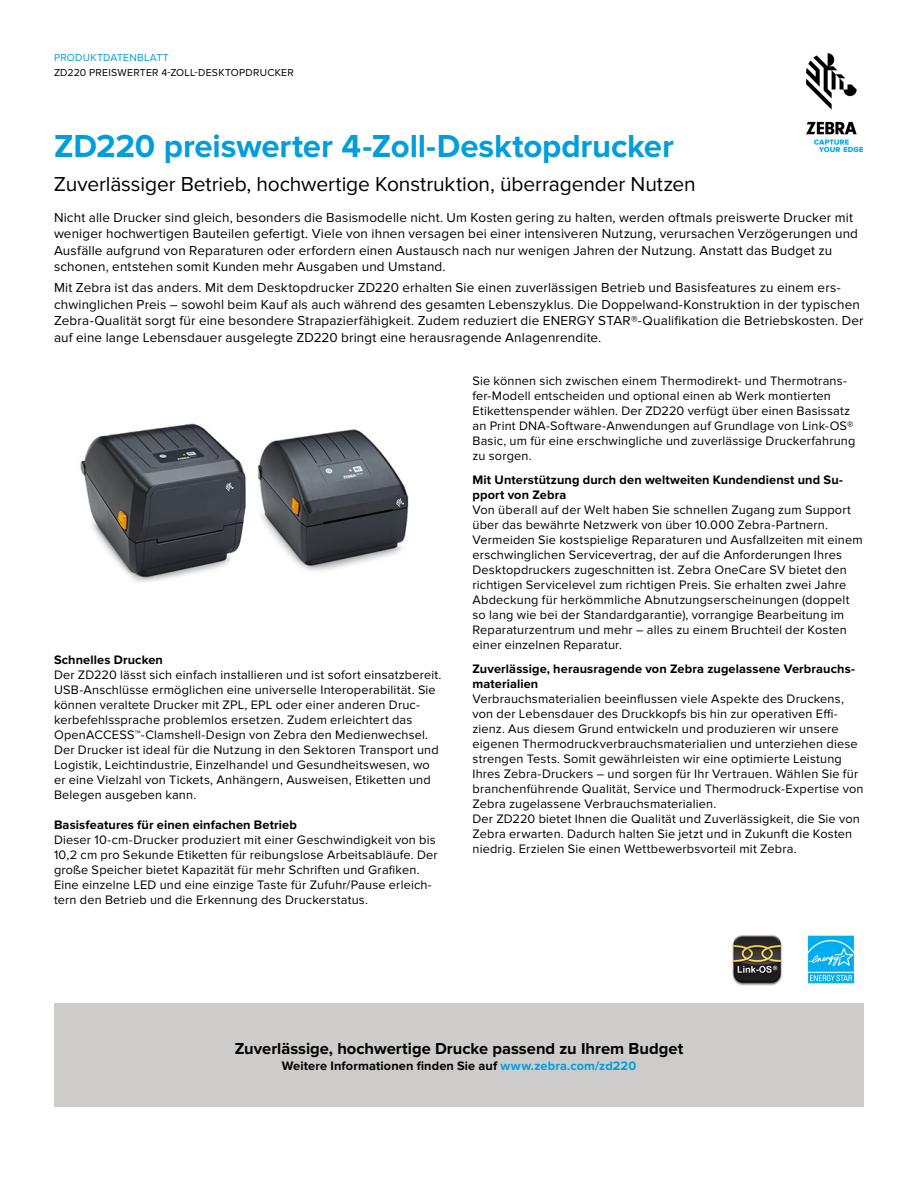
<style>
.page{position:relative;width:918px;height:1188px;background:#fff}
.page>*{position:absolute;margin:0;border:0;box-sizing:border-box;transform-origin:0 0}
.t1{font:700 33px "Proxima Nova";letter-spacing:-.005em;color:#009edb}
.t2{font:21px "Proxima Nova";letter-spacing:-.005em;color:#000}
.t3{font:700 16.5px "Proxima Nova";color:#000}
.t4{font:13.5px/16.5px "Proxima Nova";letter-spacing:.01em;color:#000}
.t5{font:12.75px/15px "Proxima Nova";letter-spacing:.015em;color:#000}
.t6{font:700 12.75px/15px "Proxima Nova";letter-spacing:.01em;color:#000}
.t7{font:10.5px "Proxima Nova";letter-spacing:.025em;color:#000}
.t8{font:10.5px "Proxima Nova";letter-spacing:.025em;color:#009edb}
.s1{color:#009edb}
</style>
<div class="page">
<img style="left:806px;top:54px;width:56px;height:97px">
<div style="left:54px;top:1004px;width:810px;height:103px;background:#cdccca"></div>
<img style="left:732px;top:935px;width:122px;height:51px">
<img style="left:80px;top:423px;width:329px;height:160px">
<p class="t8" style="left:54px;top:52px;width:116px">PRODUKTDATENBLATT</p>
<p class="t7" style="left:54px;top:66px;width:241px">ZD220 PREISWERTER 4-ZOLL-DESKTOPDRUCKER</p>
<h1 class="t1" style="left:54px;top:127px;width:621px">ZD220 preiswerter 4-Zoll-Desktopdrucker</h1>
<h2 class="t2" style="left:54px;top:172px;width:643px">Zuverlässiger Betrieb, hochwertige Konstruktion, überragender Nutzen</h2>
<p class="t4" style="left:54px;top:209px;width:806px">Nicht alle Drucker sind gleich, besonders die Basismodelle nicht. Um Kosten gering zu halten, werden oftmals preiswerte Drucker mit weniger hochwertigen Bauteilen gefertigt. Viele von ihnen versagen bei einer intensiveren Nutzung, verursachen Verzögerungen und Ausfälle aufgrund von Reparaturen oder erfordern einen Austausch nach nur wenigen Jahren der Nutzung. Anstatt das Budget zu schonen, entstehen somit Kunden mehr Ausgaben und Umstand.</p>
<p class="t4" style="left:54px;top:280px;width:811px">Mit Zebra ist das anders. Mit dem Desktopdrucker ZD220 erhalten Sie einen zuverlässigen Betrieb und Basisfeatures zu einem ers&shy;chwinglichen Preis – sowohl beim Kauf als auch während des gesamten Lebenszyklus. Die Doppelwand-Konstruktion in der typischen Zebra-Qualität sorgt für eine besondere Strapazierfähigkeit. Zudem reduziert die ENERGY STAR®-Qualifikation die Betriebskosten. Der auf eine lange Lebensdauer ausgelegte ZD220 bringt eine herausragende Anlagenrendite.</p>
<p class="t6" style="left:54px;top:652px;width:110px">Schnelles Drucken</p>
<p class="t5" style="left:54px;top:667px;width:389px">Der ZD220 lässt sich einfach installieren und ist sofort einsatzbereit.<br>USB-Anschlüsse ermöglichen eine universelle Interoperabilität. Sie können veraltete Drucker mit ZPL, EPL oder einer anderen Druc&shy;kerbefehlssprache problemlos ersetzen. Zudem erleichtert das OpenACCESS™-Clamshell-Design von Zebra den Medienwechsel.<br>Der Drucker ist ideal für die Nutzung in den Sektoren Transport und Logistik, Leichtindustrie, Einzelhandel und Gesundheitswesen, wo er eine Vielzahl von Tickets, Anhängern, Ausweisen, Etiketten und Belegen ausgeben kann.</p>
<p class="t6" style="left:54px;top:817px;width:244px">Basisfeatures für einen einfachen Betrieb</p>
<p class="t5" style="left:54px;top:832px;width:385px">Dieser 10-cm-Drucker produziert mit einer Geschwindigkeit von bis 10,2 cm pro Sekunde Etiketten für reibungslose Arbeitsabläufe. Der große Speicher bietet Kapazität für mehr Schriften und Grafiken.<br>Eine einzelne LED und eine einzige Taste für Zufuhr/Pause erleich&shy;tern den Betrieb und die Erkennung des Druckerstatus.</p>
<p class="t5" style="left:472px;top:374px;width:385px">Sie können sich zwischen einem Thermodirekt- und Thermotrans&shy;fer-Modell entscheiden und optional einen ab Werk montierten Etikettenspender wählen. Der ZD220 verfügt über einen Basissatz an Print DNA-Software-Anwendungen auf Grundlage von Link-OS® Basic, um für eine erschwingliche und zuverlässige Druckerfahrung zu sorgen.</p>
<p class="t6" style="left:472px;top:473px;width:372px">Mit Unterstützung durch den weltweiten Kundendienst und Su&shy;pport von Zebra</p>
<p class="t5" style="left:472px;top:503px;width:392px">Von überall auf der Welt haben Sie schnellen Zugang zum Support über das bewährte Netzwerk von über 10.000 Zebra-Partnern.<br>Vermeiden Sie kostspielige Reparaturen und Ausfallzeiten mit einem erschwinglichen Servicevertrag, der auf die Anforderungen Ihres Desktopdruckers zugeschnitten ist. Zebra OneCare SV bietet den richtigen Servicelevel zum richtigen Preis. Sie erhalten zwei Jahre Abdeckung für herkömmliche Abnutzungserscheinungen (doppelt so lang wie bei der Standardgarantie), vorrangige Bearbeitung im Reparaturzentrum und mehr – alles zu einem Bruchteil der Kosten einer einzelnen Reparatur.</p>
<p class="t6" style="left:472px;top:662px;width:384px">Zuverlässige, herausragende von Zebra zugelassene Verbrauchs&shy;materialien</p>
<p class="t5" style="left:472px;top:692px;width:393px">Verbrauchsmaterialien beeinflussen viele Aspekte des Druckens, von der Lebensdauer des Druckkopfs bis hin zur operativen Effi&shy;zienz. Aus diesem Grund entwickeln und produzieren wir unsere eigenen Thermodruckverbrauchsmaterialien und unterziehen diese strengen Tests. Somit gewährleisten wir eine optimierte Leistung Ihres Zebra-Druckers – und sorgen für Ihr Vertrauen. Wählen Sie für branchenführende Qualität, Service und Thermodruck-Expertise von Zebra zugelassene Verbrauchsmaterialien.<br>Der ZD220 bietet Ihnen die Qualität und Zuverlässigkeit, die Sie von Zebra erwarten. Dadurch halten Sie jetzt und in Zukunft die Kosten niedrig. Erzielen Sie einen Wettbewerbsvorteil mit Zebra.</p>
<p class="t3" style="left:235px;top:1039px;width:450px">Zuverlässige, hochwertige Drucke passend zu Ihrem Budget</p>
<p class="t6" style="left:282px;top:1058px;width:356px">Weitere Informationen finden Sie auf <span class="s1">www.zebra.com/zd220</span></p>
</div>
